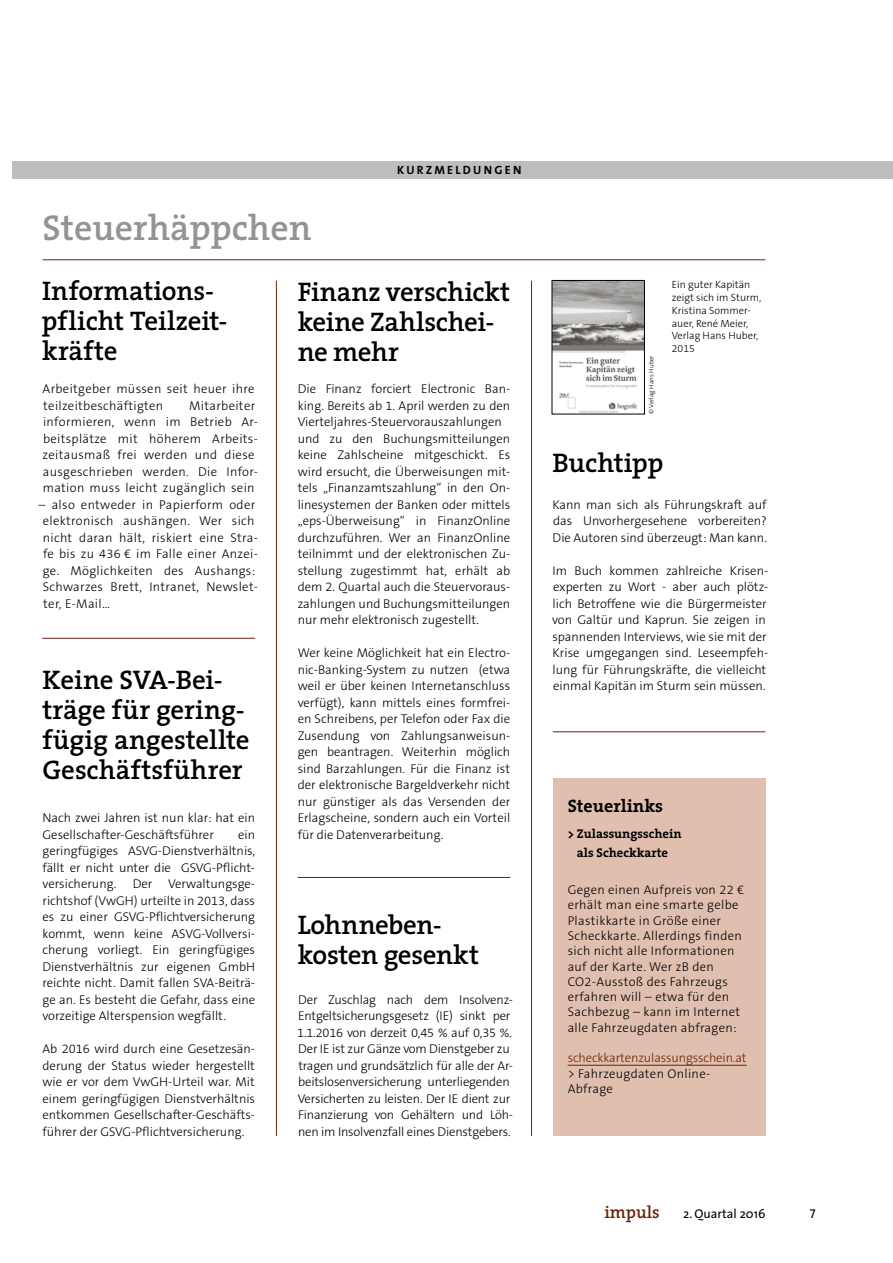
<style>
.page{position:relative;width:893px;height:1263px;background:#fff}
.page>*{position:absolute;margin:0;border:0;box-sizing:border-box;transform-origin:0 0}
.t1{font:600 36px "The Serif";color:#959391}
.t2{font:600 27px/30px "The Serif";letter-spacing:-.01em;color:#000}
.t3{font:700 18px "The Serif";color:#000}
.t4{font:600 17.25px "The Serif";color:#6a2308}
.t5{font:300 12.75px/16.5px "The Sans B3";color:#000;text-align:justify}
.t6{font:300 12.75px/16.5px "The Sans B3";letter-spacing:.025em;color:#000}
.t7{font:700 12.75px/19.5px "The Serif";color:#000;text-align:center}
.t8{font:300 12.75px "The Sans B3";letter-spacing:-.01em;color:#6a2308}
.t9{font:12.75px "The Sans";color:#000}
.t10{font:12.75px "The Sans Caps";color:#000}
.t11{font:12px "The Sans Bold Caps";letter-spacing:.19em;color:#000}
.t12{font:300 10.5px/12.8px "The Sans B3";color:#000}
.t13{font:300 6.45px "The Sans";color:#000}
</style>
<div class="page">
<hr style="left:531px;top:281px;width:1px;height:855px;background:#6a2308">
<hr style="left:276px;top:281px;width:1px;height:855px;background:#6a2308">
<div style="left:13px;top:162px;width:880px;height:17px;background:#bebebd"></div>
<hr style="left:43px;top:259px;width:722px;height:1px;background:#6a2308">
<hr style="left:553px;top:731px;width:212px;height:1px;background:#6a2308">
<hr style="left:42px;top:638px;width:213px;height:1px;background:#6a2308">
<hr style="left:298px;top:877px;width:212px;height:1px;background:#6a2308">
<div style="left:553px;top:778px;width:212px;height:358px;background:#e1bfaf"></div>
<hr style="left:568px;top:1065px;width:179px;height:1px;background:#6a2308">
<img style="left:554px;top:282px;width:89px;height:130px">
<div style="left:552px;top:280px;width:93px;height:134px;border:1px solid #000"></div>
<h1 class="t1" style="left:43px;top:197px;width:271px">Steuerhäppchen</h1>
<p class="t11" style="left:397px;top:160px;width:126px">KURZMELDUNGEN</p>
<h2 class="t2" style="left:41px;top:275px;width:187px">Informations&shy;pflicht Teilzeit&shy;kräfte</h2>
<p class="t6" style="left:43px;top:381px;width:213px">Arbeitgeber müssen seit heuer ihre teilzeitbeschäftigten</p>
<p class="t6" style="left:43px;top:398px;width:217px;text-indent:146px">Mitarbeiter informieren, wenn im Betrieb Ar&shy;beitsplätze mit höherem Arbeits&shy;zeitausmaß frei werden und diese ausgeschrieben werden. Die Infor&shy;mation muss leicht zugänglich sein</p>
<p class="t6" style="left:43px;top:497px;width:217px;text-indent:-4px">– also entweder in Papierform oder elektronisch aushängen. Wer sich nicht daran hält, riskiert eine Stra&shy;fe bis zu 436 € im Falle einer Anzei&shy;ge. Möglichkeiten des Aushangs:<br>Schwarzes Brett, Intranet, Newslet&shy;ter, E-Mail…</p>
<h2 class="t2" style="left:43px;top:664px;width:209px">Keine SVA-Bei&shy;träge für gering&shy;fügig angestellte<br>Geschäftsführer</h2>
<p class="t5" style="left:43px;top:810px;width:214px">Nach zwei Jahren ist nun klar: hat ein<br>Gesellschafter-Geschäftsführer</p>
<p class="t5" style="left:43px;top:827px;width:214px;text-indent:196px">ein geringfügiges ASVG-Dienstverhältnis, fällt er nicht unter die GSVG-Pflicht&shy;versicherung.</p>
<p class="t5" style="left:43px;top:876px;width:214px;text-indent:90px">Der Verwaltungsge&shy;richtshof (VwGH) urteilte in 2013, dass es zu einer GSVG-Pflichtversicherung kommt, wenn keine ASVG-Vollversi&shy;cherung vorliegt. Ein geringfügiges Dienstverhältnis zur eigenen GmbH reichte nicht. Damit fallen SVA-Beiträ&shy;ge an. Es besteht die Gefahr, dass eine vorzeitige Alterspension wegfällt.</p>
<p class="t5" style="left:43px;top:1041px;width:214px">Ab 2016 wird durch eine Gesetzesän&shy;derung der Status wieder hergestellt wie er vor dem VwGH-Urteil war. Mit einem geringfügigen Dienstverhältnis entkommen Gesellschafter-Geschäfts&shy;führer der GSVG-Pflichtversicherung.</p>
<h2 class="t2" style="left:298px;top:276px;width:214px">Finanz verschickt keine Zahlschei&shy;ne mehr</h2>
<p class="t5" style="left:298px;top:381px;width:214px;text-align:left">Die Finanz forciert Electronic Ban&shy;king. Bereits ab 1. April werden zu den Vierteljahres-Steuervorauszahlungen und zu den Buchungsmitteilungen keine Zahlscheine mitgeschickt. Es wird ersucht, die Überweisungen mit&shy;tels „Finanzamtszahlung“ in den On&shy;linesystemen der Banken oder mittels „eps-Überweisung“ in FinanzOnline durchzuführen. Wer an FinanzOnline teilnimmt und der elektronischen Zu&shy;stellung zugestimmt hat, erhält ab dem 2. Quartal auch die Steuervoraus&shy;zahlungen und Buchungsmitteilungen nur mehr elektronisch zugestellt.</p>
<p class="t5" style="left:298px;top:645px;width:214px">Wer keine Möglichkeit hat ein Electro&shy;nic-Banking-System zu nutzen (etwa weil er über keinen Internetanschluss verfügt), kann mittels eines formfrei&shy;en Schreibens, per Telefon oder Fax die Zusendung von Zahlungsanweisun&shy;gen beantragen. Weiterhin möglich sind Barzahlungen. Für die Finanz ist der elektronische Bargeldverkehr nicht nur günstiger als das Versenden der Erlagscheine, sondern auch ein Vorteil für die Datenverarbeitung.</p>
<h2 class="t2" style="left:298px;top:909px;width:183px">Lohnneben&shy;kosten gesenkt</h2>
<p class="t5" style="left:297px;top:992px;width:217px;text-align:left">Der Zuschlag nach dem Insolvenz-Entgeltsicherungsgesetz (IE) sinkt per 1.1.2016 von derzeit 0,45 % auf 0,35 %.<br>Der IE ist zur Gänze vom Dienstgeber zu tragen und grundsätzlich für alle der Ar&shy;beitslosenversicherung unterliegenden Versicherten zu leisten. Der IE dient zur Finanzierung von Gehältern und Löh&shy;nen im Insolvenzfall eines Dienstgebers.</p>
<p class="t13" style="left:646px;top:414px;width:60px;rotate:-90deg">© Verlag Hans Huber</p>
<p class="t12" style="left:672px;top:279px;width:91px">Ein guter Kapitän zeigt sich im Sturm,<br>Kristina Sommer&shy;auer, René Meier,<br>Verlag Hans Huber,<br>2015</p>
<h2 class="t2" style="left:552px;top:447px;width:113px">Buchtipp</h2>
<p class="t5" style="left:553px;top:497px;width:216px">Kann man sich als Führungskraft auf das Unvorhergesehene vorbereiten?<br>Die Autoren sind überzeugt: Man kann.</p>
<p class="t5" style="left:552px;top:563px;width:218px;text-align:left">Im Buch kommen zahlreiche Krisen&shy;experten zu Wort - aber auch plötz&shy;lich Betroffene wie die Bürgermeister von Galtür und Kaprun. Sie zeigen in spannenden Interviews, wie sie mit der Krise umgegangen sind. Leseempfeh&shy;lung für Führungskräfte, die vielleicht einmal Kapitän im Sturm sein müssen.</p>
<h3 class="t3" style="left:568px;top:791px;width:97px">Steuerlinks</h3>
<p class="t7" style="left:568px;top:823px;width:115px">&gt; Zulassungsschein als Scheckkarte</p>
<p class="t6" style="left:568px;top:882px;width:178px;line-height:15.3px">Gegen einen Aufpreis von 22 € erhält man eine smarte gelbe<br>Plastikkarte in Größe einer<br>Scheckkarte. Allerdings finden sich nicht alle Informationen auf der Karte. Wer zB den<br>CO2-Ausstoß des Fahrzeugs erfahren will – etwa für den<br>Sachbezug – kann im Internet alle Fahrzeugdaten abfragen:</p>
<p class="t8" style="left:568px;top:1051px;width:180px">scheckkartenzulassungsschein.at</p>
<p class="t6" style="left:568px;top:1066px;width:144px;line-height:15.3px">&gt; Fahrzeugdaten Online-<br>Abfrage</p>
<h3 class="t4" style="left:604px;top:1198px;width:57px">impuls</h3>
<p class="t9" style="left:683px;top:1203px;width:84px">2. Quartal 2016</p>
<p class="t10" style="left:810px;top:1203px;width:7px">7</p>
</div>
